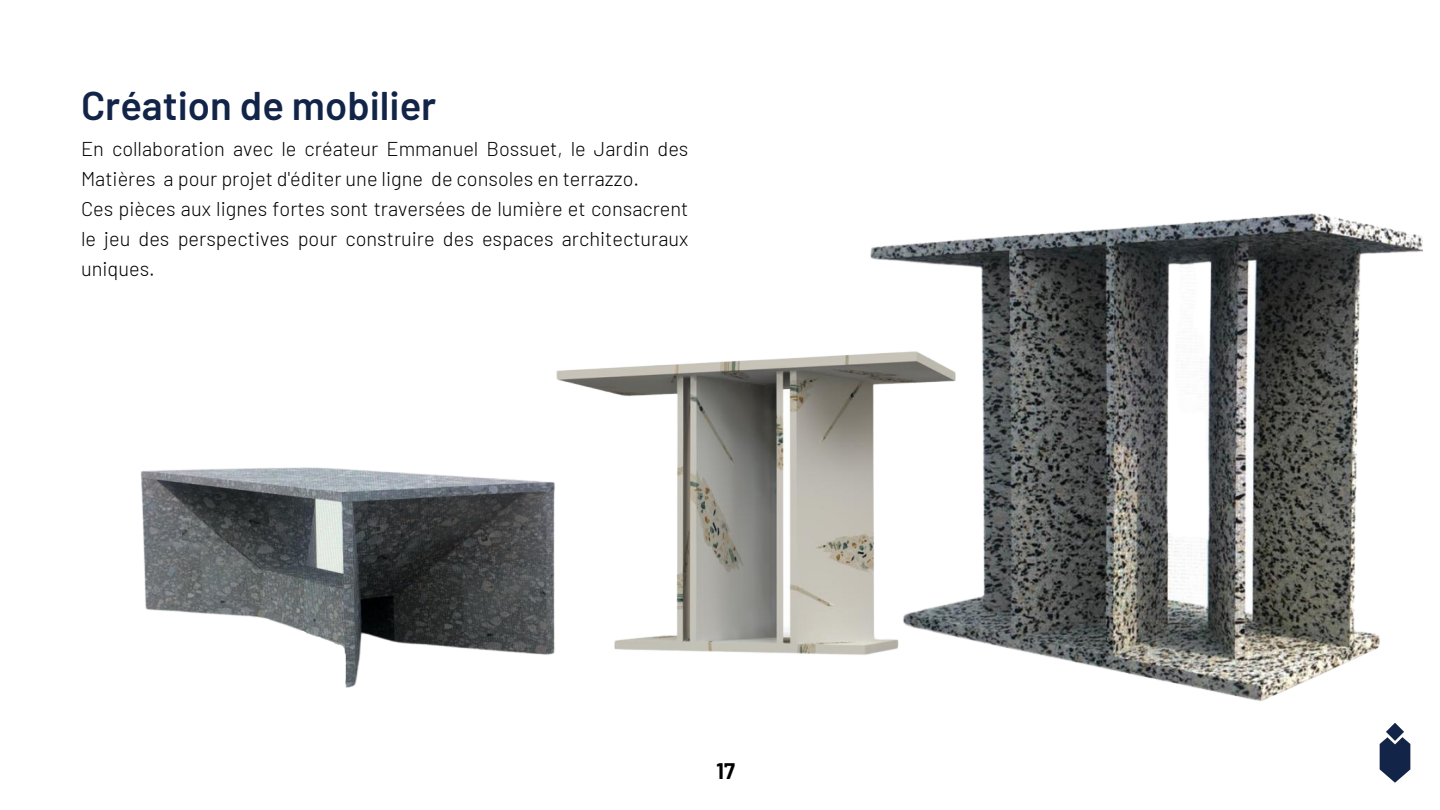
<style>
.page{position:relative;width:1440px;height:810px;background:#fff}
.page>*{position:absolute;margin:0;border:0;box-sizing:border-box;transform-origin:0 0}
.t1{font:600 40px "Barlow";color:#122447}
.t2{font:700 22px "Barlow";color:#000}
.t3{font:300 20px/30px "Barlow";color:#000}
</style>
<div class="page">
<img style="left:870px;top:213px;width:553px;height:488px">
<img style="left:556px;top:311px;width:427px;height:369px">
<img style="left:141px;top:441px;width:442px;height:247px">
<img style="left:1379px;top:723px;width:32px;height:60px">
<p class="t1" style="left:81px;top:80px;width:357px">Création de mobilier</p>
<p class="t3" style="left:81px;top:133px;width:609px">En collaboration avec le créateur Emmanuel Bossuet, le Jardin des<br>Matières a pour projet d'éditer une ligne de consoles en terrazzo.</p>
<p class="t3" style="left:81px;top:193px;width:609px;text-align:justify">Ces pièces aux lignes fortes sont traversées de lumière et consacrent le jeu des perspectives pour construire des espaces architecturaux uniques.</p>
<p class="t2" style="left:717px;top:757px;width:20px">17</p>
</div>
